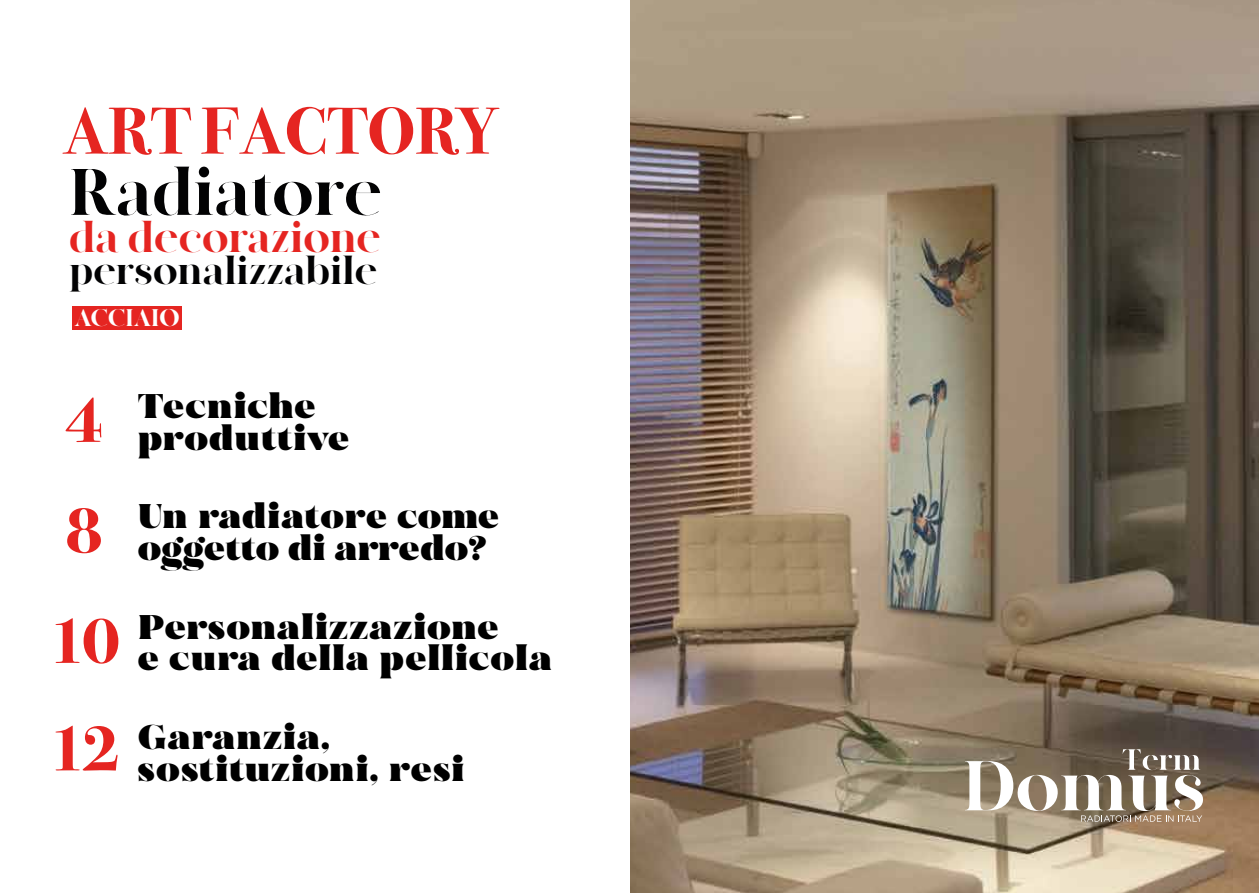
<style>
.page{position:relative;width:1259px;height:893px;background:#fff}
.page>*{position:absolute;margin:0;border:0;box-sizing:border-box;transform-origin:0 0}
.t1{font:700 66.45px/109.1px "Bodoni Svty Two ITCTT";color:#e52521}
.t2{font:900 65.55px "MADE Canvas";color:#020203}
.t3{font:900 42.45px "MADE Canvas";color:#e52521}
.t4{font:900 38.55px "MADE Canvas";color:#020203}
.t5{font:34.2px/31.8px "MADE Bruno";letter-spacing:.01em;color:#000}
.t6{font:900 24px "MADE Canvas";letter-spacing:.005em;color:#fff}
</style>
<div class="page">
<img style="left:630px;top:0;width:629px;height:893px">
<svg style="left:965px;top:749px;width:239px;height:73px"></svg>
<div style="left:72px;top:306px;width:110px;height:23px;background:#e52521"></div>
<h1 class="t1" style="left:62px;top:71px;width:435px">ART FACTORY</h1>
<h2 class="t2" style="left:69px;top:156px;width:314px">Radiatore</h2>
<p class="t3" style="left:69px;top:214px;width:313px">da decorazione</p>
<p class="t4" style="left:69px;top:250px;width:309px">personalizzabile</p>
<p class="t6" style="left:74px;top:305px;width:107px">ACCIAIO</p>
<p class="t5" style="left:65px;top:391px;width:286px;text-indent:73px">Tecniche<br><sup>4</sup> produttive</p>
<h1 class="t1" style="left:48px;top:470px;width:73px">8<br>10<br>12</h1>
<p class="t5" style="left:138px;top:501px;width:363px">Un radiatore come oggetto di arredo?</p>
<p class="t5" style="left:138px;top:612px;width:416px">Personalizzazione<br>e cura della pellicola</p>
<p class="t5" style="left:138px;top:722px;width:328px">Garanzia, sostituzioni, resi</p>
</div>
